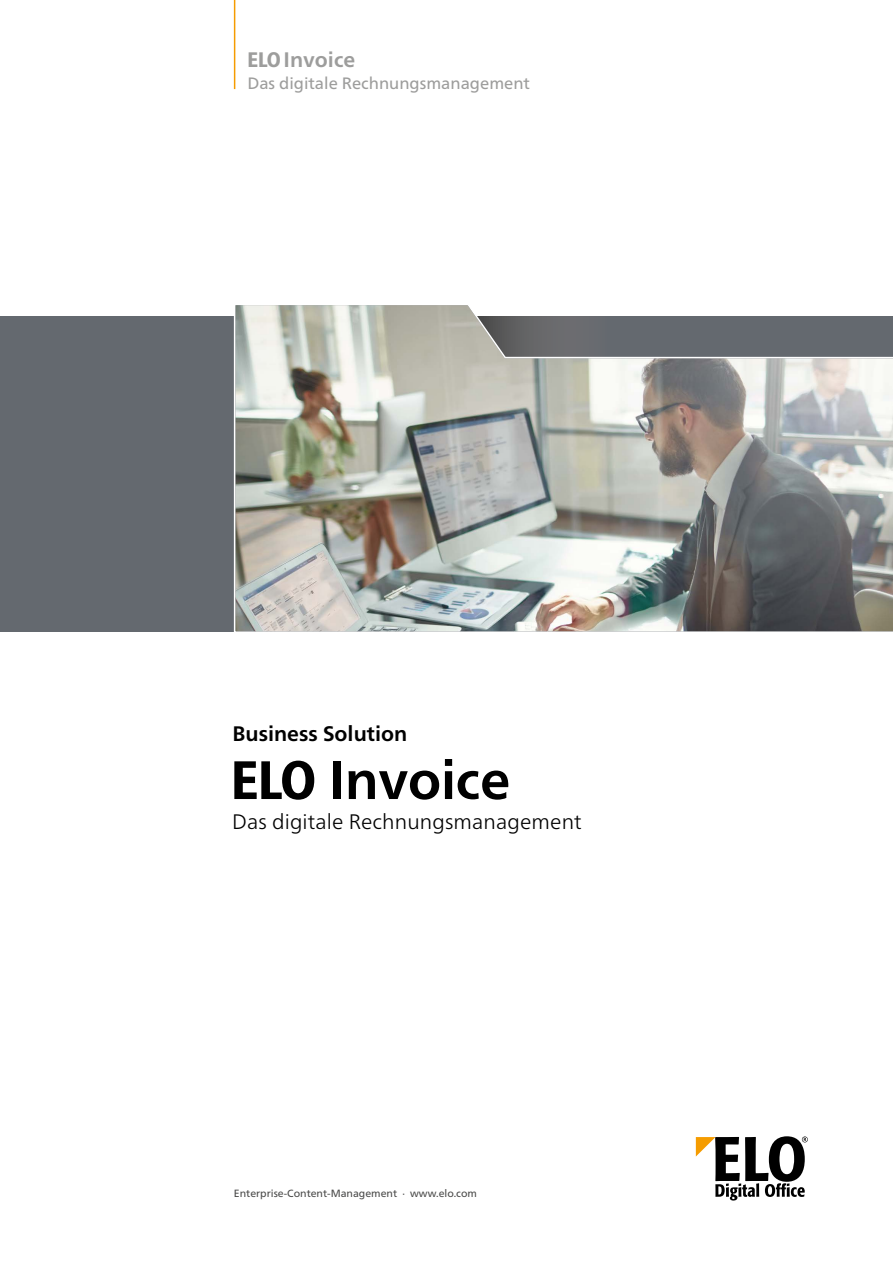
<style>
.page{position:relative;width:893px;height:1263px;background:#fff}
.page>*{position:absolute;margin:0;border:0;box-sizing:border-box;transform-origin:0 0}
.t1{font:700 54px "Frutiger Neue LTW1 G";letter-spacing:-.01em;color:#000}
.t2{font:300 21px "Frutiger Neue LTW1 G";letter-spacing:.005em;color:#000}
.t3{font:700 21px "Frutiger Neue LTW1 G";color:#000}
.t4{font:700 21px "Frutiger Neue LTW1 G";color:#9d9d9c}
.t5{font:16.5px "Frutiger Neue LTW1 G";color:#9d9d9c}
.t6{font:10.5px "Frutiger Neue LTW1 G";color:#4a4a49}
.s1{font-weight:800;font-stretch:condensed}
</style>
<div class="page">
<div style="left:0;top:316px;width:234px;height:315px;background:#64696f"></div>
<img style="left:233px;top:305px;width:660px;height:327px">
<hr style="left:234px;top:0;width:1px;height:89px;background:#f59c00">
<svg style="left:696px;top:1136px;width:112px;height:64px"></svg>
<h2 class="t4" style="left:247px;top:47px;width:110px"><span class="s1">ELO</span>Invoice</h2>
<h3 class="t5" style="left:247px;top:74px;width:284px">Das digitale Rechnungsmanagement</h3>
<h2 class="t3" style="left:232px;top:721px;width:176px">Business Solution</h2>
<h1 class="t1" style="left:231px;top:748px;width:281px"><span class="s1">ELO</span> Invoice</h1>
<h2 class="t2" style="left:232px;top:808px;width:351px">Das digitale Rechnungsmanagement</h2>
<p class="t6" style="left:234px;top:1187px;width:245px">Enterprise-Content-Management · www.elo.com</p>
</div>
